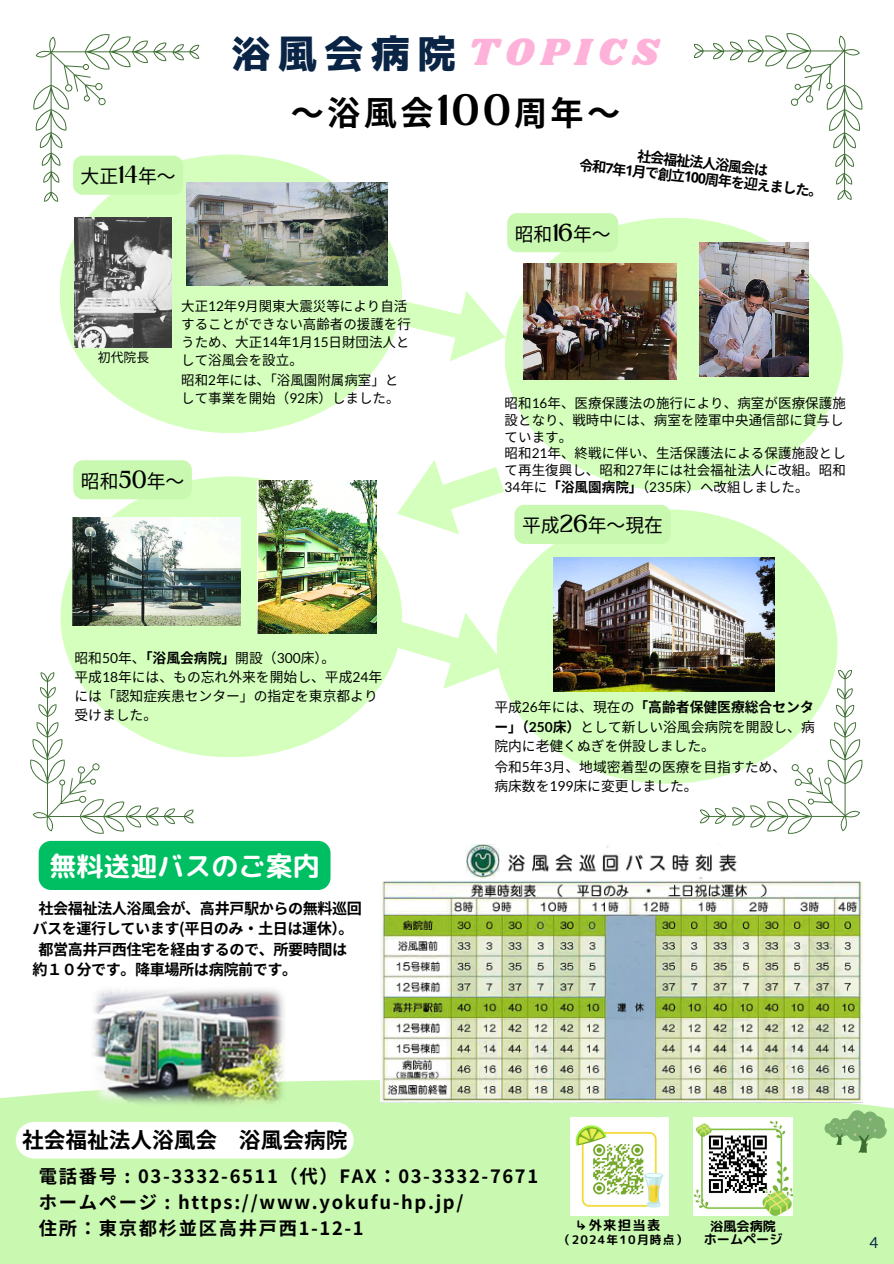
<style>
.page{position:relative;width:894px;height:1264px;background:#fff}
.page>*{position:absolute;margin:0;border:0;box-sizing:border-box;transform-origin:0 0}
.t1{font:39.45px "Corporate Logo Bold";letter-spacing:.18em;color:#092445}
.t2{font:39.3px "Shrikhand";letter-spacing:.18em;color:#ffb2d9}
.t3{font:700 33.15px "Noto Sans CJ Ksc";color:#000}
.t4{font:27px "rounded mplus 1 p bold";color:#fff}
.t5{font:700 21.75px "irohakaku C";color:#000}
.t6{font:18.75px "Noto Sans CJ Ksc";color:#000}
.t7{font:700 18.3px/25.8px "Source Han Sans JP";letter-spacing:.09em;color:#000}
.t8{font:700 15.15px/20.2px "Noto Sans JP";letter-spacing:-.03em;color:#000;text-align:center}
.t9{font:15.15px "Lato";color:#092445}
.t10{font:700 14.1px "Noto Sans CJ Ksc";color:#000}
.t11{font:13.8px/19.2px "Noto Sans CJ Ksc";color:#000}
.t12{font:13.5px/16.8px "Noto Sans CJ Ksc";letter-spacing:.005em;color:#000;text-align:justify}
.t13{font:13.2px "rounded mplus 1 p bold";letter-spacing:.1em;color:#000}
.t14{font:13.05px "rounded mplus 1 p bold";color:#000}
.t15{font:12.9px "Noto Sans CJ Ksc";color:#000}
.t16{font:11.7px "rounded mplus 1 p bold";letter-spacing:.1em;color:#000}
.s1{font-family:"Loubag"}
.s2{font-family:"Noto Sans"}
.s3{font-family:"Lato"}
.s4{font-weight:700}
.s5{font-family:"Lato";font-weight:700}
</style>
<div class="page">
<div style="left:0;top:1080px;width:893px;height:183px;background:#c9f8b0"></div>
<img style="left:92px;top:989px;width:193px;height:116px">
<svg style="left:824px;top:1110px;width:62px;height:43px"></svg>
<img style="left:381px;top:844px;width:481px;height:258px">
<img style="left:693px;top:1117px;width:99px;height:98px">
<svg style="left:30px;top:672px;width:163px;height:162px"></svg>
<svg style="left:33px;top:34px;width:166px;height:167px"></svg>
<svg style="left:694px;top:33px;width:169px;height:167px"></svg>
<img style="left:570px;top:1117px;width:98px;height:98px">
<div style="left:504px;top:218px;width:338px;height:273px;background:#d4ffbd;border-radius:50%"></div>
<div style="left:60px;top:476px;width:342px;height:281px;background:#d4ffbd;border-radius:50%"></div>
<div style="left:496px;top:509px;width:341px;height:274px;background:#d4ffbd;border-radius:50%"></div>
<svg style="left:397px;top:460px;width:107px;height:74px"></svg>
<div style="left:59px;top:154px;width:343px;height:279px;background:#d4ffbd;border-radius:50%"></div>
<svg style="left:397px;top:291px;width:108px;height:70px"></svg>
<img style="left:74px;top:218px;width:97px;height:129px">
<img style="left:72px;top:517px;width:168px;height:108px">
<img style="left:553px;top:557px;width:221px;height:134px">
<img style="left:186px;top:183px;width:202px;height:102px">
<img style="left:257px;top:480px;width:119px;height:153px">
<img style="left:523px;top:264px;width:153px;height:115px">
<svg style="left:392px;top:613px;width:113px;height:75px"></svg>
<img style="left:699px;top:242px;width:109px;height:134px">
<div style="left:39px;top:840px;width:291px;height:50px;background:#00bf63;border-radius:12px"></div>
<div style="left:16px;top:1122px;width:337px;height:36px;background:#fff"></div>
<div style="left:73px;top:156px;width:110px;height:39px;background:#c9f8b0;border-radius:10px"></div>
<svg style="left:699px;top:670px;width:164px;height:164px"></svg>
<div style="left:507px;top:213px;width:111px;height:39px;background:#c9f8b0;border-radius:10px"></div>
<div style="left:73px;top:460px;width:119px;height:39px;background:#c9f8b0;border-radius:10px"></div>
<div style="left:514px;top:505px;width:156px;height:39px;background:#c9f8b0;border-radius:10px"></div>
<h2 class="t1" style="left:231px;top:34px;width:227px">浴風会病院</h2>
<p class="t2" style="left:468px;top:24px;width:192px">TOPICS</p>
<h6 class="t6" style="left:81px;top:161px;width:95px">大正<span class="s1">14</span>年～</h6>
<p class="t3" style="left:290px;top:87px;width:328px">～浴風会<span class="s1">100</span>周年～</p>
<p class="t10" style="left:638px;top:145px;width:133px;rotate:6deg">社会福祉法人浴風会は</p>
<p class="t10" style="left:580px;top:154px;width:246px;rotate:6deg">令和<span class="s2">7</span>年<span class="s2">1</span>月で創立<span class="s2">100</span>周年を迎えました。</p>
<p class="t6" style="left:514px;top:219px;width:96px">昭和<span class="s1">16</span>年～</p>
<p class="t12" style="left:181px;top:296px;width:230px;line-height:18px;text-align:left">大正<span class="s3">12</span>年<span class="s3">9</span>月関東大震災等により自活することができない高齢者の援護を行うため、大正<span class="s3">14</span>年<span class="s3">1</span>月 <span class="s3">15</span>日財団法人と</p>
<p class="t15" style="left:98px;top:346px;width:52px">初代院長</p>
<p class="t12" style="left:181px;top:350px;width:123px">して浴風会を設立。</p>
<p class="t12" style="left:181px;top:370px;width:220px;line-height:18px">昭和<span class="s3">2</span>年には、「浴風園附属病室」として事業を開始（<span class="s3">92</span>床）しました。</p>
<h6 class="t6" style="left:81px;top:466px;width:103px">昭和<span class="s1">50</span>年～</h6>
<p class="t11" style="left:74px;top:647px;width:262px">昭和<span class="s3">50</span>年、<span class="s4">「浴風会病院」</span>開設（<span class="s3">300</span>床）。</p>
<p class="t11" style="left:74px;top:666px;width:309px">平成<span class="s3">18</span>年には、もの忘れ外来を開始し、平成<span class="s3">24</span>年には「認知症疾患センター」の指定を東京都より受けました。</p>
<p class="t4" style="left:49px;top:846px;width:271px">無料送迎バスのご案内</p>
<p class="t8" style="left:32px;top:897px;width:331px">社会福祉法人浴風会が、高井戸駅からの無料巡回バスを運行しています(平日のみ・土日は運休）。</p>
<h6 class="t8" style="left:38px;top:938px;width:310px">都営高井戸西住宅を経由するので、所要時間は</h6>
<p class="t8" style="left:32px;top:958px;width:266px">約１０分です。降車場所は病院前です。</p>
<h6 class="t5" style="left:22px;top:1124px;width:327px">社会福祉法人浴風会 浴風会病院</h6>
<h1 class="t12" style="left:504px;top:394px;width:341px">昭和<span class="s3">16</span>年、医療保護法の施行により、病室が医療保護施設となり、戦時中には、病室を陸軍中央通信部に貸与しています。</h1>
<p class="t12" style="left:504px;top:444px;width:343px">昭和<span class="s3">21</span>年、終戦に伴い、生活保護法による保護施設として再生復興し、昭和<span class="s3">27</span>年には社会福祉法人に改組。昭和<span class="s3">34</span>年に<span class="s4">「浴風園病院」</span>（<span class="s3">235</span>床）へ改組しました。</p>
<p class="t6" style="left:522px;top:510px;width:142px">平成<span class="s1">26</span>年～現在</p>
<p class="t11" style="left:494px;top:697px;width:321px;text-align:justify">平成<span class="s3">26</span>年には、現在の<span class="s4">「高齢者保健医療総合センター」（</span><span class="s5">250</span><span class="s4">床）</span>として新しい浴風会病院を開設し、病院内に老健くぬぎを併設しました。</p>
<p class="t11" style="left:494px;top:756px;width:293px">令和<span class="s3">5</span>年<span class="s3">3</span>月、地域密着型の医療を目指すため、病床数を<span class="s3">199</span>床に変更しました。</p>
<h1 class="t7" style="left:39px;top:1162px;width:500px">電話番号 : 03-3332-6511（代）FAX：03-3332-7671ホームページ : https://www.yokufu-hp.jp/<br>住所：東京都杉並区高井戸西1-12-1</h1>
<p class="t13" style="left:574px;top:1215px;width:88px">↳外来担当表</p>
<p class="t16" style="left:558px;top:1231px;width:130px">（2024年10月時点）</p>
<p class="t9" style="left:869px;top:1233px;width:10px">4</p>
<p class="t14" style="left:710px;top:1216px;width:67px">浴風会病院</p>
<p class="t14" style="left:703px;top:1229px;width:80px">ホームページ</p>
</div>
